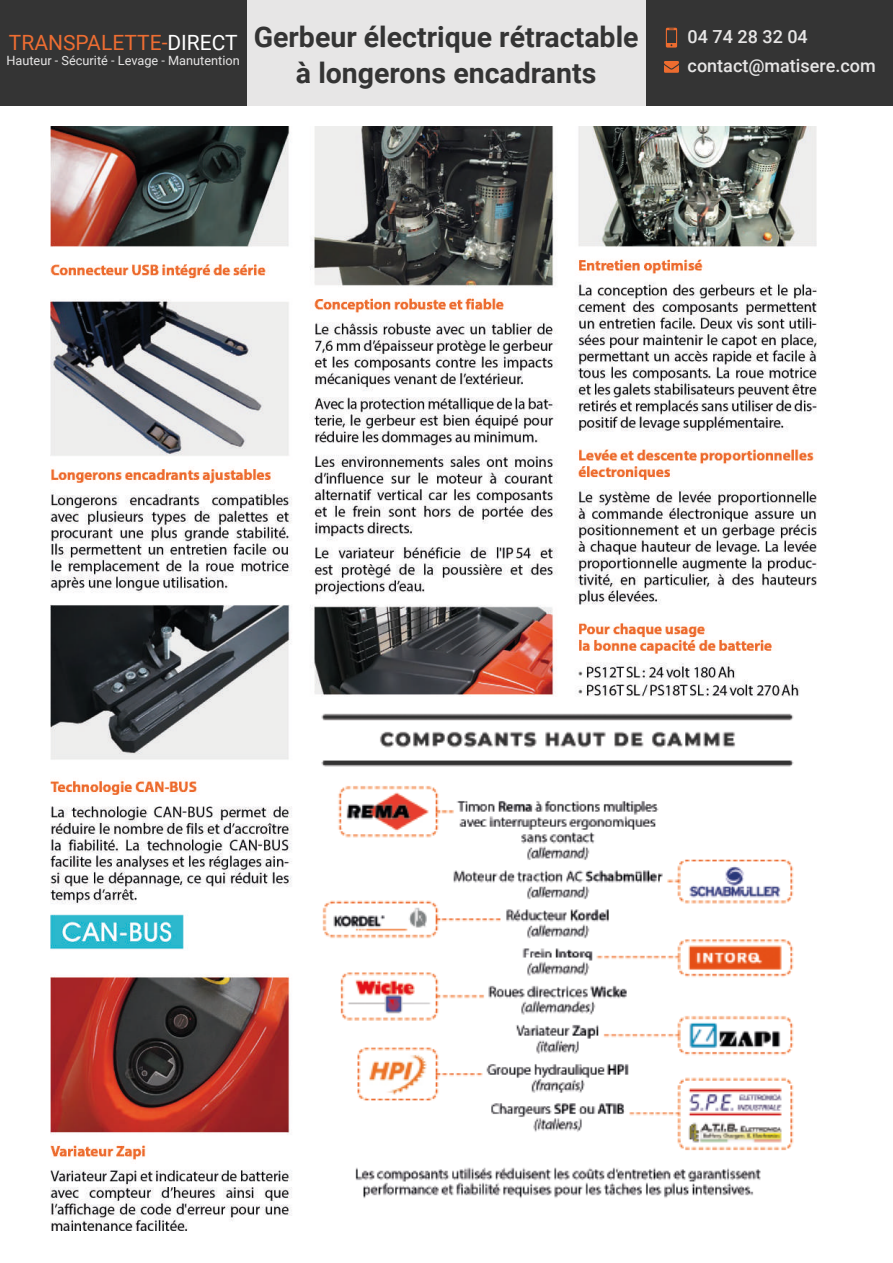
<style>
.page{position:relative;width:893px;height:1263px;background:#fff}
.page>*{position:absolute;margin:0;border:0;box-sizing:border-box;transform-origin:0 0}
.t1{font:700 28.5px/36px "Roboto";color:#343434;text-align:center}
.t2{font:21px "Roboto";color:#ed6d32}
.t3{font:500 18px/29.2px "Roboto";color:#e7e6e6}
.t4{font:12.75px "Roboto";color:#e7e6e6}
.s1{color:#fff}
</style>
<div class="page">
<div style="left:246px;top:0;width:400px;height:105px;background:#e7e6e6"></div>
<div style="left:0;top:0;width:246px;height:105px;background:#343434"></div>
<div style="left:646px;top:0;width:247px;height:105px;background:#343434"></div>
<svg style="left:666px;top:28px;width:11px;height:20px"></svg>
<svg style="left:664px;top:61px;width:15px;height:12px"></svg>
<img style="left:51px;top:127px;width:765px;height:1103px">
<img style="left:306px;top:705px;width:498px;height:501px">
<p class="t2" style="left:9px;top:27px;width:230px">TRANSPALETTE-<span class="s1">DIRECT</span></p>
<p class="t4" style="left:6px;top:52px;width:235px">Hauteur - Sécurité - Levage - Manutention</p>
<p class="t1" style="left:254px;top:18px;width:386px">Gerbeur électrique rétractable à longerons encadrants</p>
<p class="t3" style="left:688px;top:21px;width:190px">04 74 28 32 04 contact@matisere.com</p>
</div>
